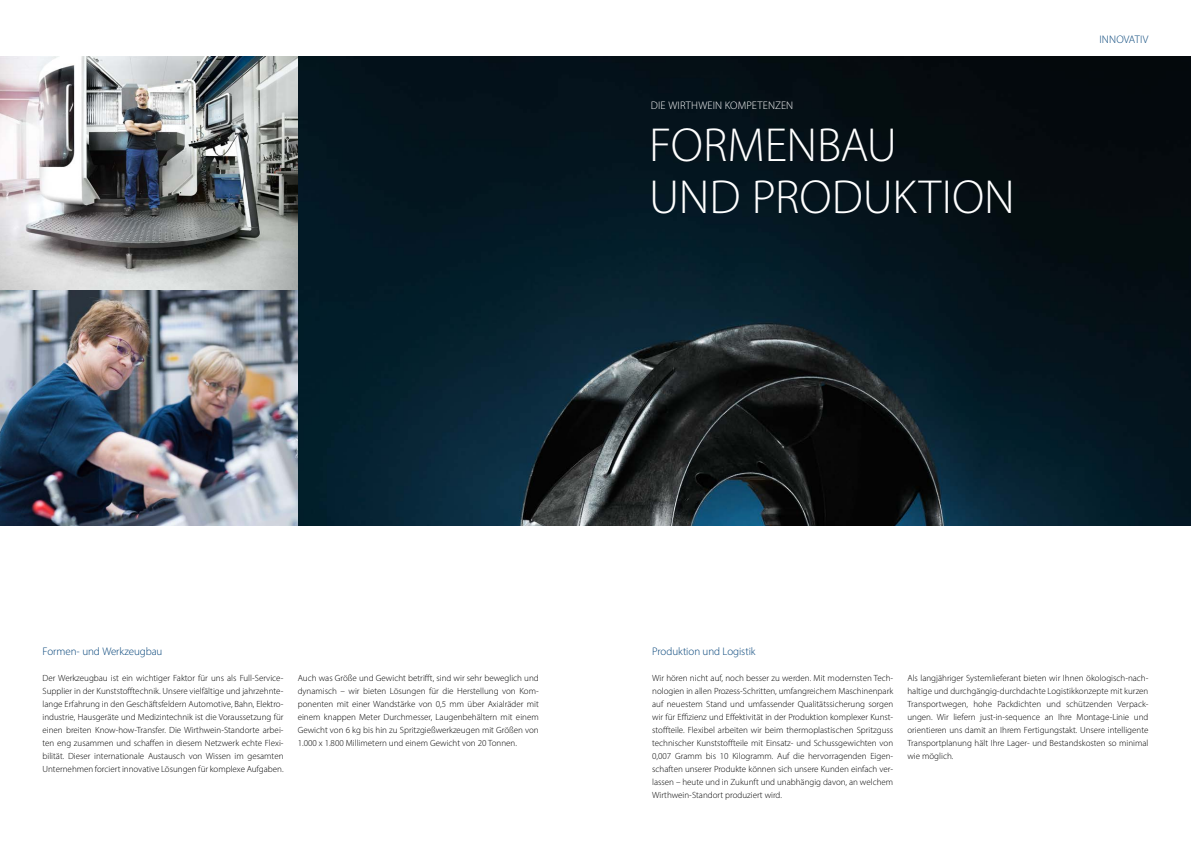
<style>
.page{position:relative;width:1191px;height:842px;background:#fff}
.page>*{position:absolute;margin:0;border:0;box-sizing:border-box;transform-origin:0 0}
.t1{font:300 48px/52px "Myriad Pro";letter-spacing:-.005em;color:#fff}
.t2{font:300 11px "Myriad Pro";letter-spacing:-.01em;color:#004177}
.t3{font:300 11px "Myriad Pro";letter-spacing:.01em;color:#fff}
.t4{font:300 11px "Myriad Pro";letter-spacing:.01em;color:#004177}
.t5{font:300 9px/13px "Myriad Pro";color:#000;text-align:justify}
</style>
<div class="page">
<img style="left:0;top:57px;width:1191px;height:468px">
<p class="t3" style="left:651px;top:98px;width:144px">DIE WIRTHWEIN KOMPETENZEN</p>
<h1 class="t1" style="left:649px;top:118px;width:367px">FORMENBAU<br>UND PRODUKTION</h1>
<p class="t4" style="left:1099px;top:32px;width:50px">INNOVATIV</p>
<p class="t2" style="left:43px;top:644px;width:121px">Formen- und Werkzeugbau</p>
<p class="t5" style="left:43px;top:671px;width:242px">Der Werkzeugbau ist ein wichtiger Faktor für uns als Full-Service-Supplier in der Kunststofftechnik. Unsere vielfältige und jahrzehnte&shy;lange Erfahrung in den Geschäftsfeldern Automotive, Bahn, Elektro&shy;industrie, Hausgeräte und Medizintechnik ist die Voraussetzung für einen breiten Know-how-Transfer. Die Wirthwein-Standorte arbei&shy;ten eng zusammen und schaffen in diesem Netzwerk echte Flexi&shy;bilität. Dieser internationale Austausch von Wissen im gesamten Unternehmen forciert innovative Lösungen für komplexe Aufgaben.</p>
<p class="t2" style="left:652px;top:644px;width:105px">Produktion und Logistik</p>
<p class="t5" style="left:652px;top:671px;width:242px">Wir hören nicht auf, noch besser zu werden. Mit modernsten Tech&shy;nologien in allen Prozess-Schritten, umfangreichem Maschinenpark auf neuestem Stand und umfassender Qualitätssicherung sorgen wir für Effizienz und Effektivität in der Produktion komplexer Kunst&shy;stoffteile. Flexibel arbeiten wir beim thermoplastischen Spritzguss technischer Kunststoffteile mit Einsatz- und Schussgewichten von 0,007 Gramm bis 10 Kilogramm. Auf die hervorragenden Eigen&shy;schaften unserer Produkte können sich unsere Kunden einfach ver&shy;lassen – heute und in Zukunft und unabhängig davon, an welchem Wirthwein-Standort produziert wird.</p>
<p class="t5" style="left:298px;top:671px;width:242px">Auch was Größe und Gewicht betrifft, sind wir sehr beweglich und dynamisch – wir bieten Lösungen für die Herstellung von Kom&shy;ponenten mit einer Wandstärke von 0,5 mm über Axialräder mit einem knappen Meter Durchmesser, Laugenbehältern mit einem Gewicht von 6 kg bis hin zu Spritzgießwerkzeugen mit Größen von 1.000 x 1.800 Millimetern und einem Gewicht von 20 Tonnen.</p>
<p class="t5" style="left:907px;top:671px;width:242px">Als langjähriger Systemlieferant bieten wir Ihnen ökologisch-nach&shy;haltige und durchgängig-durchdachte Logistikkonzepte mit kurzen Transportwegen, hohe Packdichten und schützenden Verpack&shy;ungen. Wir liefern just-in-sequence an Ihre Montage-Linie und orientieren uns damit an Ihrem Fertigungstakt. Unsere intelligente Transportplanung hält Ihre Lager- und Bestandskosten so minimal wie möglich.</p>
</div>
